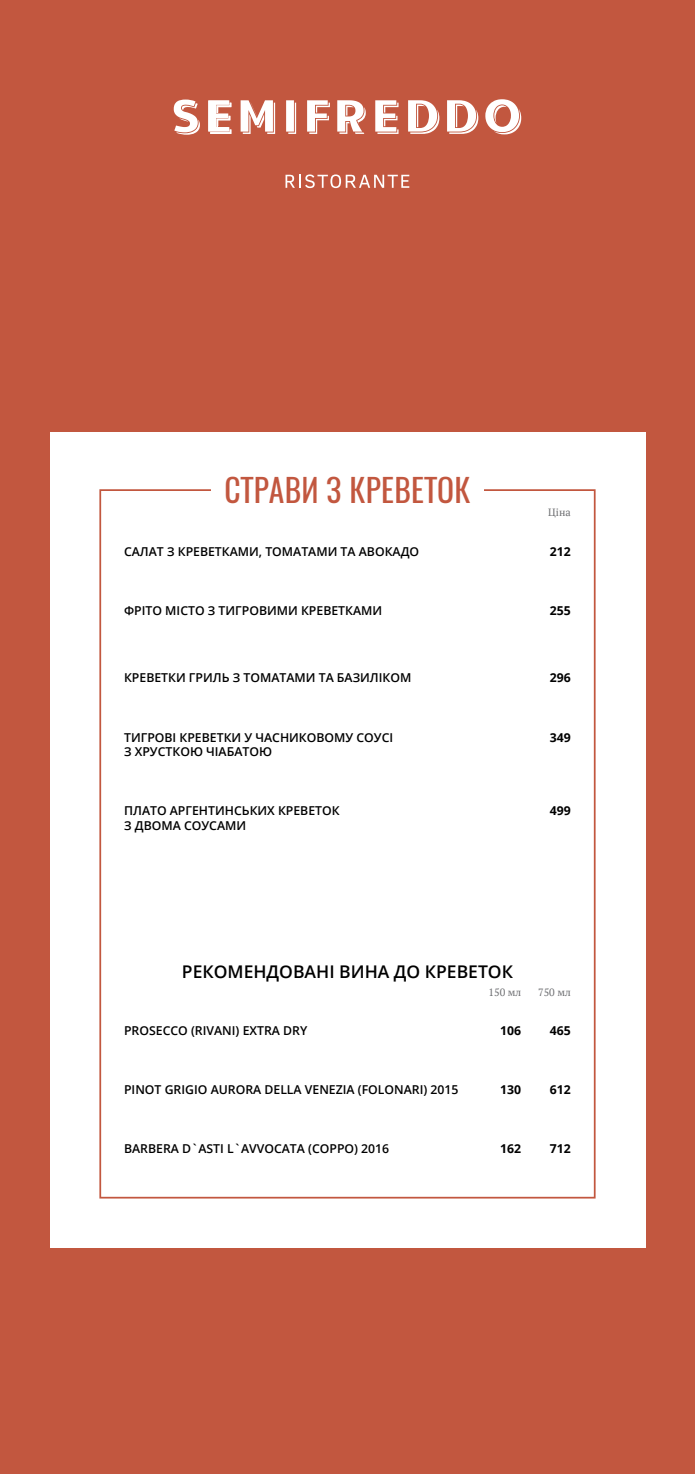
<style>
.page{position:relative;width:695px;height:1474px;background:#fff}
.page>*{position:absolute;margin:0;border:0;box-sizing:border-box;transform-origin:0 0}
.t1{font:31.5px "Oswald";letter-spacing:.01em;color:#c2573f}
.t2{font:600 17.5px "Open Sans";color:#000}
.t3{font:600 12.25px/14.7px "Open Sans";color:#000}
.t4{font:700 12.25px "Open Sans";color:#000}
.t5{font:10.5px "PT Serif";color:#6d6e71}
</style>
<div class="page">
<div style="left:0;top:0;width:694px;height:1473px;background:#c2573f"></div>
<svg style="left:337px;top:100px;width:29px;height:34px"></svg>
<svg style="left:485px;top:99px;width:36px;height:35px"></svg>
<svg style="left:447px;top:100px;width:31px;height:34px"></svg>
<svg style="left:408px;top:100px;width:31px;height:34px"></svg>
<svg style="left:375px;top:100px;width:23px;height:34px"></svg>
<svg style="left:208px;top:100px;width:23px;height:34px"></svg>
<svg style="left:174px;top:99px;width:26px;height:36px"></svg>
<svg style="left:286px;top:100px;width:10px;height:34px"></svg>
<svg style="left:307px;top:100px;width:23px;height:34px"></svg>
<svg style="left:240px;top:100px;width:35px;height:34px"></svg>
<svg style="left:285px;top:174px;width:124px;height:14px"></svg>
<div style="left:50px;top:432px;width:595px;height:815px;background:#fff"></div>
<svg style="left:99px;top:489px;width:497px;height:710px"></svg>
<h1 class="t1" style="left:224px;top:468px;width:248px">СТРАВИ З КРЕВЕТОК</h1>
<p class="t5" style="left:548px;top:506px;width:24px">Ціна</p>
<p class="t3" style="left:124px;top:543px;width:296px">САЛАТ З КРЕВЕТКАМИ, ТОМАТАМИ ТА АВОКАДО</p>
<p class="t4" style="left:549px;top:542px;width:22px">212</p>
<p class="t3" style="left:124px;top:602px;width:259px">ФРІТО МІСТО З ТИГРОВИМИ КРЕВЕТКАМИ</p>
<p class="t4" style="left:549px;top:601px;width:22px">255</p>
<p class="t3" style="left:124px;top:670px;width:289px">КРЕВЕТКИ ГРИЛЬ З ТОМАТАМИ ТА БАЗИЛІКОМ</p>
<p class="t4" style="left:549px;top:669px;width:22px">296</p>
<p class="t3" style="left:124px;top:729px;width:270px">ТИГРОВІ КРЕВЕТКИ У ЧАСНИКОВОМУ СОУСІ<br>З ХРУСТКОЮ ЧІАБАТОЮ</p>
<p class="t4" style="left:549px;top:728px;width:22px">349</p>
<p class="t3" style="left:124px;top:803px;width:217px">ПЛАТО АРГЕНТИНСЬКИХ КРЕВЕТОК<br>З ДВОМА СОУСАМИ</p>
<p class="t4" style="left:549px;top:802px;width:22px">499</p>
<h2 class="t2" style="left:182px;top:959px;width:332px">РЕКОМЕНДОВАНІ ВИНА ДО КРЕВЕТОК</h2>
<p class="t5" style="left:488px;top:985px;width:34px">150 мл</p>
<p class="t5" style="left:538px;top:985px;width:34px">750 мл</p>
<p class="t3" style="left:124px;top:1022px;width:185px">PROSECCO (RIVANI) EXTRA DRY</p>
<p class="t4" style="left:500px;top:1021px;width:22px">106</p>
<p class="t4" style="left:549px;top:1021px;width:22px">465</p>
<p class="t3" style="left:124px;top:1081px;width:336px">PINOT GRIGIO AURORA DELLA VENEZIA (FOLONARI) 2015</p>
<p class="t4" style="left:500px;top:1080px;width:22px">130</p>
<p class="t4" style="left:549px;top:1080px;width:22px">612</p>
<p class="t3" style="left:124px;top:1140px;width:266px">BARBERA D`ASTI L`AVVOCATA (COPPO) 2016</p>
<p class="t4" style="left:500px;top:1139px;width:22px">162</p>
<p class="t4" style="left:549px;top:1139px;width:22px">712</p>
</div>
